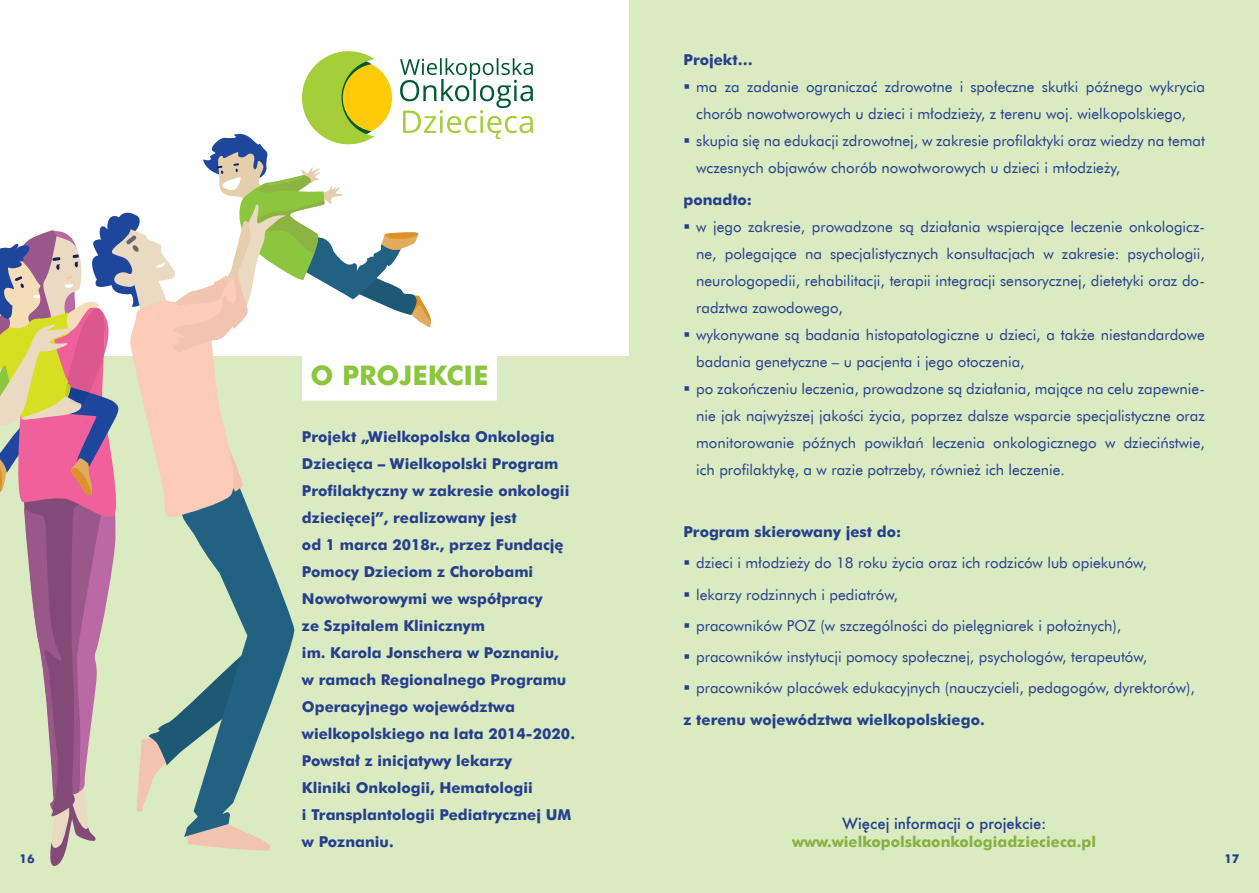
<style>
.page{position:relative;width:1259px;height:893px;background:#fff}
.page>*{position:absolute;margin:0;border:0;box-sizing:border-box;transform-origin:0 0}
.t1{font:700 27px "Futura EU";color:#8bc63e}
.t2{font:15px/27px "Futura EU";color:#253f8e}
.t3{font:700 15px/27px "Futura EU";color:#253f8e}
.t4{font:700 15px "Futura EU";color:#88b13f}
.t5{font:500 15px "Futura";color:#253f8e}
.t6{font:700 12px "Futura EU";color:#253f8e}
</style>
<div class="page">
<div style="left:0;top:356px;width:642px;height:537px;background:#daeac1"></div>
<svg style="left:0;top:51px;width:533px;height:815px"></svg>
<div style="left:629px;top:0;width:630px;height:893px;background:#daeac1"></div>
<h1 class="t1" style="left:310px;top:359px;width:179px">O PROJEKCIE</h1>
<p class="t3" style="left:302px;top:424px;width:274px">Projekt „Wielkopolska Onkologia<br>Dziecięca – Wielkopolski Program<br>Profilaktyczny w zakresie onkologii dziecięcej”, realizowany jest<br>od 1 marca 2018r., przez Fundację<br>Pomocy Dzieciom z Chorobami<br>Nowotworowymi we współpracy<br>ze Szpitalem Klinicznym<br>im. Karola Jonschera w Poznaniu,<br>w ramach Regionalnego Programu<br>Operacyjnego województwa wielkopolskiego na lata 2014-2020.<br>Powstał z inicjatywy lekarzy<br>Kliniki Onkologii, Hematologii<br>i Transplantologii Pediatrycznej UM w Poznaniu.</p>
<p class="t3" style="left:683px;top:47px;width:71px">Projekt…</p>
<p class="t2" style="left:696px;top:74px;width:510px">ma za zadanie ograniczać zdrowotne i społeczne skutki późnego wykrycia chorób nowotworowych u dzieci i młodzieży, z terenu woj. wielkopolskiego, skupia się na edukacji zdrowotnej, w zakresie profilaktyki oraz wiedzy na temat wczesnych objawów chorób nowotworowych u dzieci i młodzieży,</p>
<p class="t3" style="left:683px;top:186px;width:70px">ponadto:</p>
<p class="t2" style="left:696px;top:213px;width:510px">w jego zakresie, prowadzone są działania wspierające leczenie onkologicz&shy;ne, polegające na specjalistycznych konsultacjach w zakresie: psychologii, neurologopedii, rehabilitacji, terapii integracji sensorycznej, dietetyki oraz do&shy;radztwa zawodowego,<br>wykonywane są badania histopatologiczne u dzieci, a także niestandardowe badania genetyczne – u pacjenta i jego otoczenia,<br>po zakończeniu leczenia, prowadzone są działania, mające na celu zapewnie&shy;nie jak najwyższej jakości życia, poprzez dalsze wsparcie specjalistyczne oraz monitorowanie późnych powikłań leczenia onkologicznego w dzieciństwie, ich profilaktykę, a w razie potrzeby, również ich leczenie.</p>
<p class="t3" style="left:683px;top:519px;width:219px">Program skierowany jest do:</p>
<p class="t2" style="left:696px;top:548px;width:500px;line-height:31.2px">dzieci i młodzieży do 18 roku życia oraz ich rodziców lub opiekunów, lekarzy rodzinnych i pediatrów,<br>pracowników POZ (w szczególności do pielęgniarek i położnych), pracowników instytucji pomocy społecznej, psychologów, terapeutów, pracowników placówek edukacyjnych (nauczycieli, pedagogów, dyrektorów),</p>
<p class="t3" style="left:683px;top:706px;width:303px">z terenu województwa wielkopolskiego.</p>
<p class="t5" style="left:842px;top:814px;width:205px">Więcej informacji o projekcie:</p>
<p class="t4" style="left:792px;top:833px;width:305px">www.wielkopolskaonkologiadziecieca.pl</p>
<p class="t6" style="left:19px;top:851px;width:16px">16</p>
<p class="t6" style="left:1224px;top:851px;width:16px">17</p>
</div>
